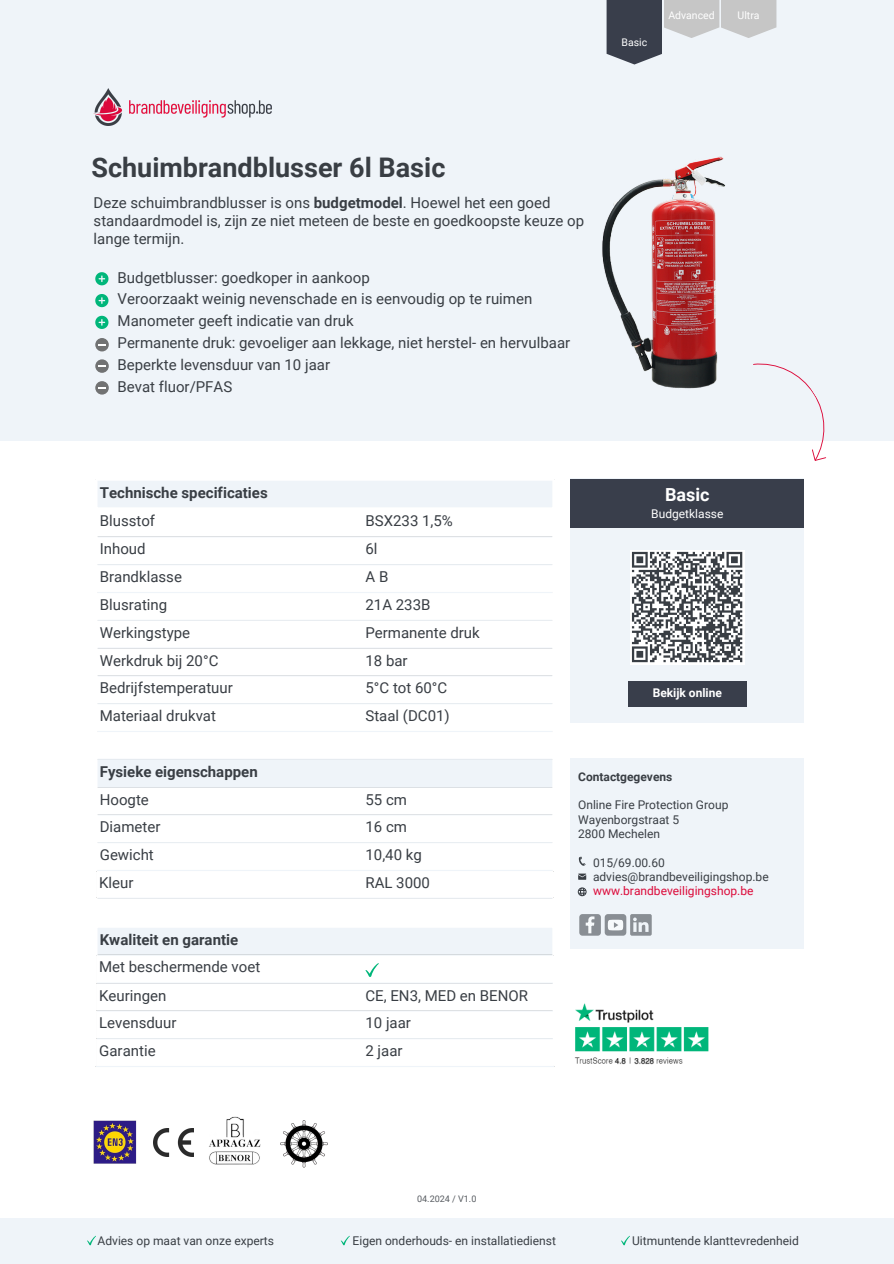
<style>
.page{position:relative;width:894px;height:1264px;background:#fff}
.page>*{position:absolute;margin:0;border:0;box-sizing:border-box;transform-origin:0 0}
.t1{font:700 27px "Roboto";color:#393e44}
.t2{font:700 18px "Roboto";color:#fff}
.t3{font:15px/18px "Roboto";color:#393e44}
.t4{font:700 15px "Roboto";color:#393e44}
.t5{font:12px/14.2px "Roboto";color:#393e44}
.t6{font:12px "Roboto";color:#dc0a3a}
.t7{font:700 12px "Roboto";color:#393e44}
.t8{font:12px "Roboto";color:#fff}
.t9{font:700 12px "Roboto";color:#fff}
.t10{font:10.5px "Roboto";color:#fff}
.t11{font:9px "Roboto";color:#393e44}
.s1{font-weight:700}
</style>
<div class="page">
<div style="left:0;top:0;width:893px;height:440px;background:#eff4f9"></div>
<img style="left:602px;top:156px;width:124px;height:233px">
<div style="left:720px;top:0;width:56px;height:38px;background:#c6c6c6"></div>
<div style="left:663px;top:0;width:56px;height:38px;background:#c6c6c6"></div>
<svg style="left:606px;top:0;width:56px;height:64px;background:#484d59"></svg>
<svg style="left:752px;top:363px;width:92px;height:98px"></svg>
<svg style="left:97px;top:481px;width:455px;height:473px"></svg>
<hr style="left:97px;top:536px;width:455px;height:1px;background:#eff4f9">
<hr style="left:97px;top:564px;width:455px;height:1px;background:#eff4f9">
<hr style="left:97px;top:592px;width:455px;height:1px;background:#eff4f9">
<hr style="left:97px;top:619px;width:455px;height:2px;background:#eff4f9">
<hr style="left:97px;top:647px;width:455px;height:1px;background:#eff4f9">
<hr style="left:97px;top:675px;width:455px;height:1px;background:#eff4f9">
<hr style="left:97px;top:703px;width:455px;height:1px;background:#eff4f9">
<hr style="left:97px;top:731px;width:455px;height:1px;background:#eff4f9">
<hr style="left:97px;top:758px;width:455px;height:1px;background:#eff4f9">
<hr style="left:97px;top:786px;width:455px;height:1px;background:#eff4f9">
<hr style="left:97px;top:814px;width:455px;height:1px;background:#eff4f9">
<hr style="left:97px;top:842px;width:455px;height:1px;background:#eff4f9">
<hr style="left:97px;top:869px;width:455px;height:2px;background:#eff4f9">
<hr style="left:97px;top:897px;width:455px;height:1px;background:#eff4f9">
<hr style="left:97px;top:954px;width:455px;height:1px;background:#eff4f9">
<hr style="left:97px;top:982px;width:455px;height:1px;background:#eff4f9">
<hr style="left:97px;top:1010px;width:455px;height:1px;background:#eff4f9">
<hr style="left:97px;top:1038px;width:455px;height:1px;background:#eff4f9">
<hr style="left:96px;top:1065px;width:458px;height:2px;background:#eff4f9">
<hr style="left:95px;top:507px;width:459px;height:2px;background:#fff">
<hr style="left:95px;top:925px;width:459px;height:2px;background:#fff">
<img style="left:94px;top:88px;width:177px;height:37px">
<img style="left:280px;top:1120px;width:47px;height:48px">
<svg style="left:95px;top:272px;width:13px;height:13px"></svg>
<div style="left:95px;top:359px;width:14px;height:14px;background:#717273;border-radius:50%"></div>
<svg style="left:98px;top:365px;width:8px;height:2px"></svg>
<svg style="left:95px;top:294px;width:13px;height:13px"></svg>
<svg style="left:95px;top:316px;width:13px;height:13px"></svg>
<svg style="left:95px;top:338px;width:14px;height:13px"></svg>
<div style="left:570px;top:478px;width:233px;height:244px;background:#eff4f9"></div>
<div style="left:570px;top:479px;width:233px;height:48px;background:#393e4b"></div>
<div style="left:628px;top:681px;width:118px;height:25px;background:#393e4b"></div>
<svg style="left:630px;top:550px;width:114px;height:113px"></svg>
<div style="left:95px;top:381px;width:14px;height:13px;background:#717273;border-radius:50%"></div>
<svg style="left:98px;top:387px;width:8px;height:2px"></svg>
<img style="left:574px;top:1003px;width:135px;height:62px">
<div style="left:570px;top:758px;width:233px;height:191px;background:#eff4f9"></div>
<svg style="left:579px;top:914px;width:21px;height:21px"></svg>
<svg style="left:604px;top:914px;width:22px;height:21px"></svg>
<svg style="left:607px;top:919px;width:16px;height:11px"></svg>
<svg style="left:630px;top:914px;width:21px;height:21px"></svg>
<svg style="left:578px;top:856px;width:7px;height:9px"></svg>
<svg style="left:578px;top:873px;width:8px;height:6px"></svg>
<svg style="left:577px;top:887px;width:9px;height:9px"></svg>
<img style="left:209px;top:1116px;width:52px;height:49px">
<img style="left:93px;top:1120px;width:44px;height:43px">
<img style="left:153px;top:1128px;width:40px;height:28px">
<svg style="left:365px;top:963px;width:14px;height:13px"></svg>
<div style="left:0;top:1217px;width:893px;height:46px;background:#eff4f9"></div>
<svg style="left:87px;top:1235px;width:9px;height:10px"></svg>
<svg style="left:340px;top:1236px;width:9px;height:9px"></svg>
<svg style="left:621px;top:1236px;width:8px;height:9px"></svg>
<p class="t10" style="left:621px;top:36px;width:27px">Basic</p>
<h5 class="t10" style="left:668px;top:9px;width:48px">Advanced</h5>
<h5 class="t10" style="left:737px;top:9px;width:24px">Ultra</h5>
<p class="t1" style="left:91px;top:152px;width:355px">Schuimbrandblusser 6l Basic</p>
<p class="t3" style="left:94px;top:194px;width:492px">Deze schuimbrandblusser is ons <span class="s1">budgetmodel</span>. Hoewel het een goed standaardmodel is, zijn ze niet meteen de beste en goedkoopste keuze op lange termijn.</p>
<p class="t3" style="left:117px;top:268px;width:254px">Budgetblusser: goedkoper in aankoop</p>
<p class="t3" style="left:117px;top:290px;width:416px">Veroorzaakt weinig nevenschade en is eenvoudig op te ruimen</p>
<p class="t3" style="left:117px;top:312px;width:237px">Manometer geeft indicatie van druk</p>
<p class="t3" style="left:117px;top:334px;width:454px">Permanente druk: gevoeliger aan lekkage, niet herstel- en hervulbaar</p>
<p class="t3" style="left:117px;top:355px;width:214px">Beperkte levensduur van 10 jaar</p>
<p class="t3" style="left:117px;top:377px;width:116px">Bevat fluor/PFAS</p>
<p class="t4" style="left:100px;top:483px;width:169px">Technische specificaties</p>
<h1 class="t3" style="left:100px;top:512px;width:57px">Blusstof</h1>
<h2 class="t3" style="left:365px;top:512px;width:89px">BSX233 1,5%</h2>
<h2 class="t3" style="left:100px;top:540px;width:47px">Inhoud</h2>
<p class="t3" style="left:365px;top:540px;width:14px">6l</p>
<h2 class="t3" style="left:100px;top:568px;width:84px">Brandklasse</h2>
<p class="t3" style="left:365px;top:568px;width:24px">AB</p>
<h2 class="t3" style="left:100px;top:596px;width:69px">Blusrating</h2>
<p class="t3" style="left:365px;top:596px;width:66px">21A 233B</p>
<h2 class="t3" style="left:100px;top:623px;width:92px">Werkingstype</h2>
<p class="t3" style="left:365px;top:623px;width:116px">Permanente druk</p>
<h2 class="t3" style="left:100px;top:651px;width:120px">Werkdruk bij 20°C</h2>
<p class="t3" style="left:365px;top:651px;width:44px">18 bar</p>
<h2 class="t3" style="left:100px;top:679px;width:135px">Bedrijfstemperatuur</h2>
<p class="t3" style="left:365px;top:679px;width:83px">5°C tot 60°C</p>
<p class="t3" style="left:100px;top:707px;width:118px">Materiaal drukvat</p>
<p class="t3" style="left:365px;top:707px;width:86px">Staal (DC01)</p>
<p class="t2" style="left:665px;top:485px;width:46px">Basic</p>
<p class="t8" style="left:651px;top:507px;width:74px">Budgetklasse</p>
<p class="t9" style="left:652px;top:686px;width:71px">Bekijk online</p>
<p class="t4" style="left:100px;top:762px;width:159px">Fysieke eigenschappen</p>
<p class="t3" style="left:100px;top:790px;width:51px">Hoogte</p>
<p class="t3" style="left:365px;top:790px;width:43px">55 cm</p>
<p class="t3" style="left:100px;top:818px;width:62px">Diameter</p>
<p class="t3" style="left:365px;top:818px;width:43px">16 cm</p>
<p class="t3" style="left:100px;top:846px;width:56px">Gewicht</p>
<p class="t3" style="left:365px;top:846px;width:58px">10,40 kg</p>
<p class="t3" style="left:99px;top:873px;width:36px">Kleur</p>
<p class="t3" style="left:365px;top:873px;width:66px">RAL 3000</p>
<p class="t4" style="left:100px;top:930px;width:140px">Kwaliteit en garantie</p>
<p class="t3" style="left:99px;top:958px;width:162px">Met beschermende voet</p>
<p class="t3" style="left:99px;top:986px;width:69px">Keuringen</p>
<p class="t3" style="left:365px;top:986px;width:164px">CE, EN3, MED en BENOR</p>
<p class="t3" style="left:99px;top:1014px;width:79px">Levensduur</p>
<p class="t3" style="left:365px;top:1014px;width:47px">10 jaar</p>
<p class="t3" style="left:99px;top:1042px;width:58px">Garantie</p>
<p class="t3" style="left:365px;top:1042px;width:39px">2 jaar</p>
<p class="t7" style="left:578px;top:769px;width:96px">Contactgegevens</p>
<p class="t5" style="left:578px;top:798px;width:152px">Online Fire Protection Group<br>Wayenborgstraat 5<br>2800 Mechelen</p>
<p class="t5" style="left:593px;top:855px;width:177px">015/69.00.60 advies@brandbeveiligingshop.be</p>
<p class="t6" style="left:593px;top:883px;width:162px">www.brandbeveiligingshop.be</p>
<p class="t11" style="left:417px;top:1193px;width:61px">04.2024 / V1.0</p>
<p class="t5" style="left:97px;top:1233px;width:178px">Advies op maat van onze experts</p>
<p class="t5" style="left:352px;top:1233px;width:205px">Eigen onderhouds- en installatiedienst</p>
<p class="t5" style="left:632px;top:1233px;width:168px">Uitmuntende klanttevredenheid</p>
</div>
